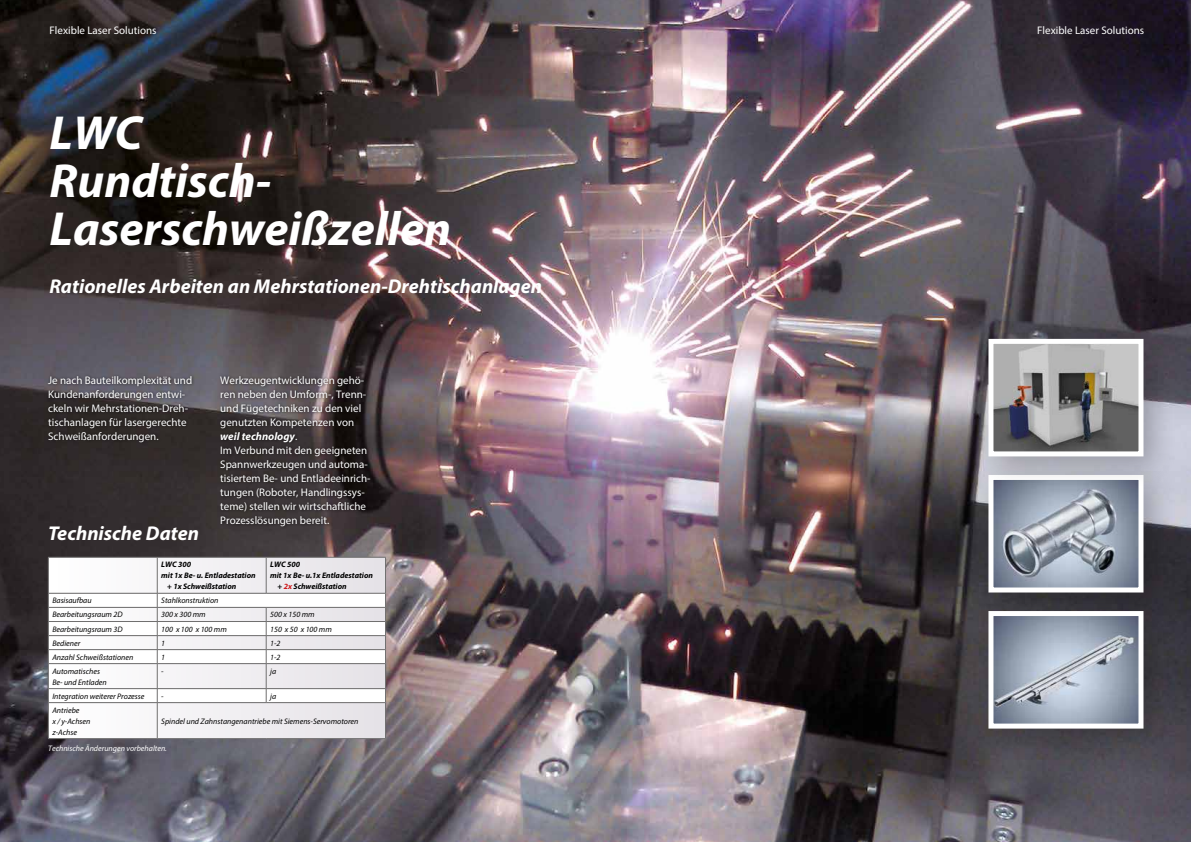
<style>
.page{position:relative;width:1191px;height:842px;background:#fff}
.page>*{position:absolute;margin:0;border:0;box-sizing:border-box;transform-origin:0 0}
.t1{font:italic 700 48px/48px "Myriad Pro";color:#fff}
.t2{font:italic 700 20px "Myriad Pro";color:#fff}
.t3{font:11px/14px "Myriad Pro";color:#fff}
.t4{font:italic 8px/11px "Myriad Pro";color:#000}
.t5{font:italic 700 8px "Myriad Pro";color:#000}
.t6{font:italic 8px "Myriad Pro";color:#fff}
.s1{font-weight:700;font-style:italic}
.s2{color:#cd171a}
</style>
<div class="page">
<img style="left:0;top:0;width:1191px;height:842px">
<div style="left:971px;top:458px;width:206px;height:168px;background:#000;opacity:.25"></div>
<img style="left:994px;top:490px;width:143px;height:96px">
<div style="left:988px;top:475px;width:155px;height:117px;border:5px solid #fff"></div>
<div style="left:971px;top:322px;width:206px;height:168px;background:#000;opacity:.25"></div>
<img style="left:994px;top:345px;width:143px;height:105px">
<div style="left:988px;top:339px;width:155px;height:117px;border:5px solid #fff"></div>
<div style="left:971px;top:594px;width:206px;height:168px;background:#000;opacity:.25"></div>
<img style="left:994px;top:617px;width:143px;height:106px">
<div style="left:988px;top:611px;width:155px;height:118px;border:5px solid #fff"></div>
<div style="left:46px;top:374px;width:328px;height:156px;background:#000;opacity:.75"></div>
<svg style="left:49px;top:703px;width:336px;height:35px"></svg>
<svg style="left:48px;top:557px;width:338px;height:145px"></svg>
<hr style="left:48px;top:702px;width:109px;height:1px;background:#706f6f">
<hr style="left:48px;top:703px;width:1px;height:35px;background:#706f6f">
<hr style="left:157px;top:702px;width:109px;height:1px;background:#706f6f">
<hr style="left:157px;top:703px;width:1px;height:35px;background:#706f6f">
<hr style="left:266px;top:702px;width:120px;height:1px;background:#706f6f">
<hr style="left:385px;top:703px;width:1px;height:35px;background:#706f6f">
<hr style="left:48px;top:738px;width:109px;height:1px;background:#706f6f">
<hr style="left:157px;top:738px;width:109px;height:1px;background:#706f6f">
<hr style="left:266px;top:738px;width:120px;height:1px;background:#706f6f">
<p class="t3" style="left:50px;top:23px;width:108px">Flexible Laser Solutions</p>
<p class="t3" style="left:1037px;top:23px;width:108px">Flexible Laser Solutions</p>
<h1 class="t1" style="left:50px;top:108px;width:403px">LWC<br>Rundtisch-<br>Laserschweißzellen</h1>
<h2 class="t2" style="left:50px;top:274px;width:494px">Rationelles Arbeiten an Mehrstationen-Drehtischanlagen</h2>
<p class="t3" style="left:48px;top:373px;width:146px">Je nach Bauteilkomplexität und<br>Kundenanforderungen entwi&shy;ckeln wir Mehrstationen-Dreh&shy;tischanlagen für lasergerechte<br>Schweißanforderungen.</p>
<p class="t3" style="left:220px;top:373px;width:152px">Werkzeugentwicklungen gehö&shy;ren neben den Umform-, Trenn&shy;und Fügetechniken zu den viel genutzten Kompetenzen von <span class="s1">weil technology</span>.<br>Im Verbund mit den geeigneten<br>Spannwerkzeugen und automa&shy;tisiertem Be- und Entladeeinrich&shy;tungen (Roboter, Handlingssys&shy;teme) stellen wir wirtschaftliche<br>Prozesslösungen bereit.</p>
<h2 class="t2" style="left:48px;top:520px;width:152px">Technische Daten</h2>
<p class="t5" style="left:161px;top:559px;width:31px">LWC 300</p>
<p class="t5" style="left:161px;top:570px;width:96px">mit 1x Be- u. Entladestation</p>
<p class="t5" style="left:167px;top:581px;width:71px">+ 1x Schweißstation</p>
<p class="t5" style="left:270px;top:559px;width:31px">LWC 500</p>
<p class="t5" style="left:270px;top:570px;width:104px">mit 1x Be- u.1x Entladestation</p>
<p class="t5" style="left:277px;top:581px;width:71px">+ <span class="s2">2x</span> Schweißstation</p>
<p class="t4" style="left:52px;top:595px;width:41px">Basisaufbau</p>
<p class="t4" style="left:161px;top:595px;width:59px">Stahlkonstruktion</p>
<p class="t4" style="left:52px;top:609px;width:72px">Bearbeitungsraum 2D</p>
<p class="t4" style="left:161px;top:609px;width:46px">300 x 300 mm</p>
<p class="t4" style="left:270px;top:609px;width:46px">500 x 150 mm</p>
<p class="t4" style="left:52px;top:623px;width:72px">Bearbeitungsraum 3D</p>
<p class="t4" style="left:161px;top:623px;width:67px">100 x 100 x 100 mm</p>
<p class="t4" style="left:270px;top:623px;width:63px">150 x 50 x 100 mm</p>
<p class="t4" style="left:52px;top:637px;width:29px">Bediener</p>
<p class="t4" style="left:161px;top:637px;width:5px">1</p>
<p class="t4" style="left:270px;top:637px;width:12px">1-2</p>
<p class="t4" style="left:52px;top:651px;width:83px">Anzahl Schweißstationen</p>
<p class="t4" style="left:161px;top:651px;width:5px">1</p>
<p class="t4" style="left:270px;top:651px;width:12px">1-2</p>
<p class="t4" style="left:52px;top:665px;width:56px">Automatisches<br>Be- und Entladen</p>
<p class="t4" style="left:161px;top:665px;width:4px">-</p>
<p class="t4" style="left:270px;top:665px;width:7px">ja</p>
<p class="t4" style="left:52px;top:690px;width:94px">Integration weiterer Prozesse</p>
<p class="t4" style="left:161px;top:690px;width:4px">-</p>
<p class="t4" style="left:270px;top:690px;width:7px">ja</p>
<p class="t4" style="left:52px;top:704px;width:40px">Antriebe<br>x / y-Achsen z-Achse</p>
<p class="t4" style="left:161px;top:715px;width:199px">Spindel und Zahnstangenantriebe mit Siemens-Servomotoren</p>
<p class="t6" style="left:48px;top:743px;width:120px">Technische Änderungen vorbehalten.</p>
</div>
